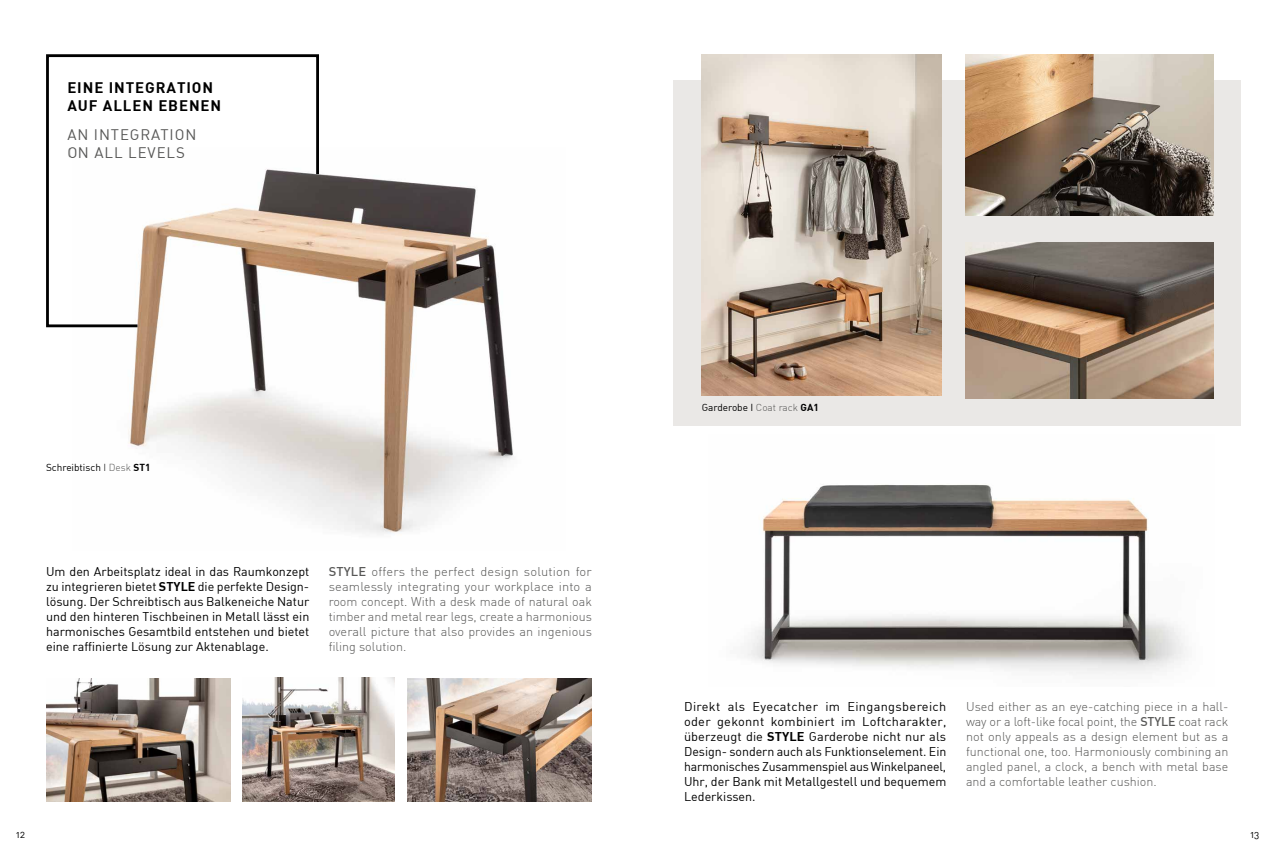
<style>
.page{position:relative;width:1276px;height:851px;background:#fff}
.page>*{position:absolute;margin:0;border:0;box-sizing:border-box;transform-origin:0 0}
.t1{font:15px/18px "DIN Bold";letter-spacing:.06em;color:#000}
.t2{font:15px/18px "DIN Regular Alternate";letter-spacing:.06em;color:#575756}
.t3{font:12.5px/15px "DIN Regular Alternate";color:#000;text-align:justify}
.t4{font:300 12.5px/15px "DIN";color:#575756;text-align:justify}
.t5{font:10px "DIN Regular Alternate";color:#000}
.s1{font-family:"DIN";font-weight:300}
.s2{font-family:"DIN";font-weight:300;color:#575756}
.s3{font-family:"DIN Bold"}
.s4{font-weight:500}
</style>
<div class="page">
<svg style="left:46px;top:54px;width:273px;height:274px"></svg>
<div style="left:673px;top:80px;width:567px;height:345px;background:#eae8e6"></div>
<img style="left:72px;top:147px;width:441px;height:387px">
<img style="left:965px;top:55px;width:248px;height:160px">
<img style="left:702px;top:54px;width:239px;height:341px">
<img style="left:965px;top:242px;width:248px;height:157px">
<img style="left:46px;top:678px;width:185px;height:123px">
<img style="left:407px;top:678px;width:185px;height:123px">
<img style="left:242px;top:677px;width:152px;height:124px">
<img style="left:747px;top:484px;width:440px;height:190px">
<p class="t1" style="left:67px;top:77px;width:155px">EINE INTEGRATION<br>AUF ALLEN EBENEN</p>
<p class="t2" style="left:67px;top:125px;width:130px">AN INTEGRATION<br>ON ALL LEVELS</p>
<p class="t5" style="left:46px;top:460px;width:106px">Schreibtisch <span class="s1">I</span> <span class="s2">Desk</span> <span class="s3">ST1</span></p>
<p class="t3" style="left:46px;top:563px;width:265px">Um den Arbeitsplatz ideal in das Raumkonzept zu integrieren bietet <span class="s3">STYLE</span> die perfekte Design&shy;lösung. Der Schreibtisch aus Balkeneiche Natur und den hinteren Tischbeinen in Metall lässt ein harmonisches Gesamtbild entstehen und bietet eine raffinierte Lösung zur Aktenablage.</p>
<p class="t4" style="left:329px;top:563px;width:265px"><span class="s4">STYLE</span> offers the perfect design solution for seamlessly integrating your workplace into a room concept. With a desk made of natural oak timber and metal rear legs, create a harmonious overall picture that also provides an ingenious filing solution.</p>
<p class="t5" style="left:702px;top:401px;width:119px">Garderobe I <span class="s2">Coat rack</span> <span class="s3">GA1</span></p>
<p class="t3" style="left:684px;top:698px;width:264px">Direkt als Eyecatcher im Eingangsbereich oder gekonnt kombiniert im Loftcharakter, überzeugt die <span class="s3">STYLE</span> Garderobe nicht nur als Design- sondern auch als Funktionselement. Ein harmonisches Zusammenspiel aus Winkelpaneel, Uhr, der Bank mit Metallgestell und bequemem Lederkissen.</p>
<p class="t4" style="left:966px;top:698px;width:264px">Used either as an eye-catching piece in a hall&shy;way or a loft-like focal point, the <span class="s4">STYLE</span> coat rack not only appeals as a design element but as a functional one, too. Harmoniously combining an angled panel, a clock, a bench with metal base and a comfortable leather cushion.</p>
<p class="t5" style="left:16px;top:827px;width:10px">12</p>
<p class="t5" style="left:1250px;top:827px;width:10px">13</p>
</div>
